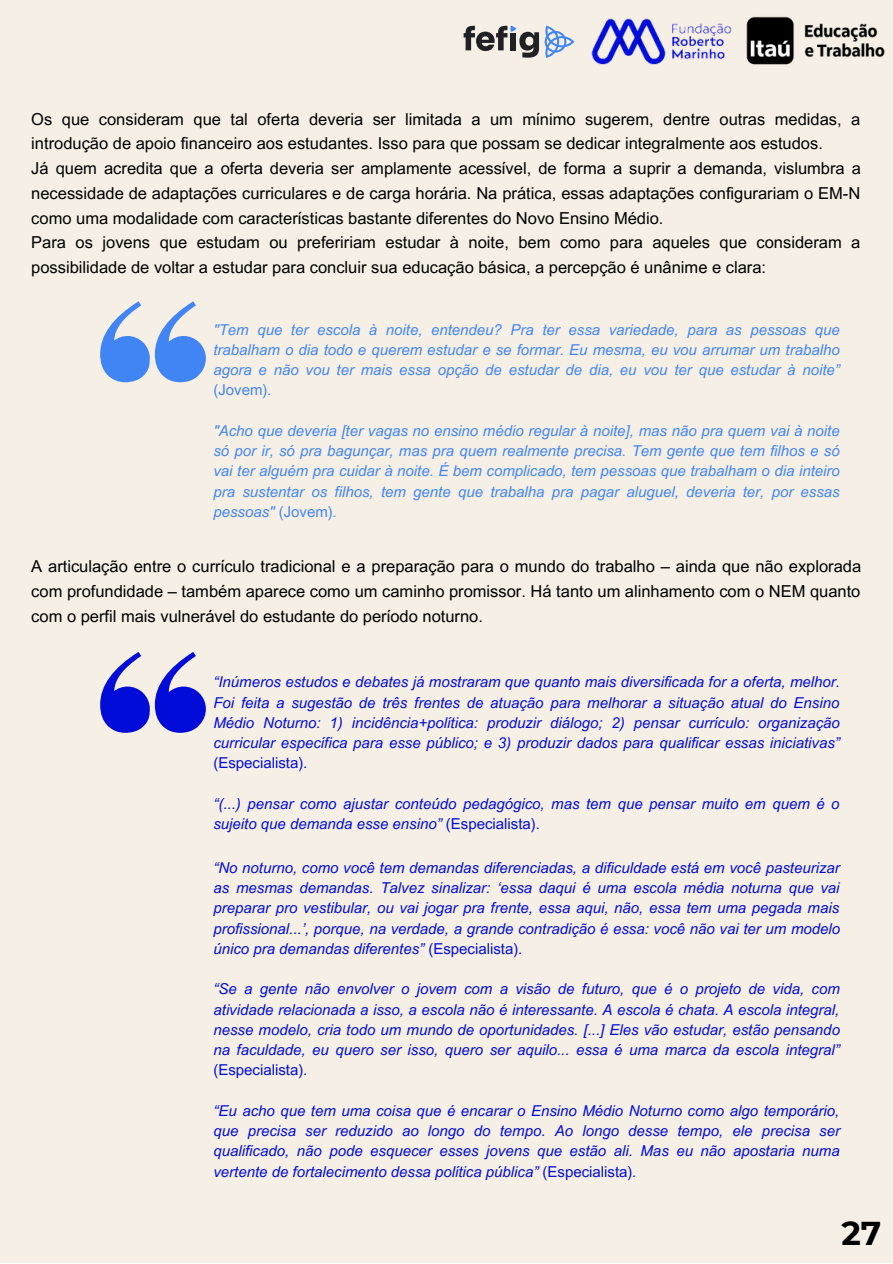
<style>
.page{position:relative;width:893px;height:1264px;background:#fff}
.page>*{position:absolute;margin:0;border:0;box-sizing:border-box;transform-origin:0 0}
.t1{font:700 33px "Montserrat";color:#000}
.t2{font:16.5px/24.8px "Arial MT Pro";color:#000}
.t3{font:italic 15px/20.2px "Arial MT Pro";color:#010cd9;text-align:justify}
.t4{font:italic 15px/20.2px "Arial MT Pro";color:#4185f4;text-align:justify}
.s1{font-style:normal}
</style>
<div class="page">
<div style="left:0;top:0;width:892px;height:1262px;background:#f6efe5"></div>
<img style="left:591px;top:18px;width:141px;height:47px">
<svg style="left:463px;top:25px;width:111px;height:33px"></svg>
<img style="left:746px;top:16px;width:139px;height:49px">
<svg style="left:100px;top:301px;width:106px;height:81px"></svg>
<svg style="left:100px;top:652px;width:106px;height:80px"></svg>
<p class="t2" style="left:31px;top:109px;width:830px">Os que consideram que tal oferta deveria ser limitada a um mínimo sugerem, dentre outras medidas, a introdução de apoio financeiro aos estudantes. Isso para que possam se dedicar integralmente aos estudos.</p>
<p class="t2" style="left:31px;top:158px;width:831px;text-align:justify">Já quem acredita que a oferta deveria ser amplamente acessível, de forma a suprir a demanda, vislumbra a necessidade de adaptações curriculares e de carga horária. Na prática, essas adaptações configurariam o EM-N como uma modalidade com características bastante diferentes do Novo Ensino Médio.</p>
<p class="t2" style="left:31px;top:232px;width:830px">Para os jovens que estudam ou prefeririam estudar à noite, bem como para aqueles que consideram a possibilidade de voltar a estudar para concluir sua educação básica, a percepção é unânime e clara:</p>
<p class="t4" style="left:213px;top:321px;width:627px">"Tem que ter escola à noite, entendeu? Pra ter essa variedade, para as pessoas que trabalham o dia todo e querem estudar e se formar. Eu mesma, eu vou arrumar um trabalho agora e não vou ter mais essa opção de estudar de dia, eu vou ter que estudar à noite” <span class="s1">(Jovem)</span>.</p>
<p class="t4" style="left:213px;top:422px;width:627px">"Acho que deveria [ter vagas no ensino médio regular à noite], mas não pra quem vai à noite só por ir, só pra bagunçar, mas pra quem realmente precisa. Tem gente que tem filhos e só vai ter alguém pra cuidar à noite. É bem complicado, tem pessoas que trabalham o dia inteiro pra sustentar os filhos, tem gente que trabalha pra pagar aluguel, deveria ter, por essas pessoas" <span class="s1">(Jovem)</span>.</p>
<p class="t2" style="left:31px;top:556px;width:831px;text-align:justify">A articulação entre o currículo tradicional e a preparação para o mundo do trabalho – ainda que não explorada com profundidade – também aparece como um caminho promissor. Há tanto um alinhamento com o NEM quanto com o perfil mais vulnerável do estudante do período noturno.</p>
<p class="t3" style="left:213px;top:674px;width:628px">“Inúmeros estudos e debates já mostraram que quanto mais diversificada for a oferta, melhor.<br>Foi feita a sugestão de três frentes de atuação para melhorar a situação atual do Ensino Médio Noturno: 1) incidência+política: produzir diálogo; 2) pensar currículo: organização curricular específica para esse público; e 3) produzir dados para qualificar essas iniciativas” <span class="s1">(Especialista)</span>.</p>
<p class="t3" style="left:213px;top:795px;width:627px">“(...) pensar como ajustar conteúdo pedagógico, mas tem que pensar muito em quem é o sujeito que demanda esse ensino” <span class="s1">(Especialista).</span></p>
<p class="t3" style="left:213px;top:859px;width:628px">“No noturno, como você tem demandas diferenciadas, a dificuldade está em você pasteurizar as mesmas demandas. Talvez sinalizar: ‘essa daqui é uma escola média noturna que vai preparar pro vestibular, ou vai jogar pra frente, essa aqui, não, essa tem uma pegada mais profissional...’, porque, na verdade, a grande contradição é essa: você não vai ter um modelo único pra demandas diferentes” <span class="s1">(Especialista)</span>.</p>
<p class="t3" style="left:213px;top:980px;width:628px">“Se a gente não envolver o jovem com a visão de futuro, que é o projeto de vida, com atividade relacionada a isso, a escola não é interessante. A escola é chata. A escola integral, nesse modelo, cria todo um mundo de oportunidades. [...] Eles vão estudar, estão pensando na faculdade, eu quero ser isso, quero ser aquilo... essa é uma marca da escola integral” <span class="s1">(Especialista)</span>.</p>
<p class="t3" style="left:213px;top:1102px;width:628px">“Eu acho que tem uma coisa que é encarar o Ensino Médio Noturno como algo temporário, que precisa ser reduzido ao longo do tempo. Ao longo desse tempo, ele precisa ser qualificado, não pode esquecer esses jovens que estão ali. Mas eu não apostaria numa vertente de fortalecimento dessa política pública” <span class="s1">(Especialista)</span>.</p>
<p class="t1" style="left:841px;top:1212px;width:41px">27</p>
</div>
